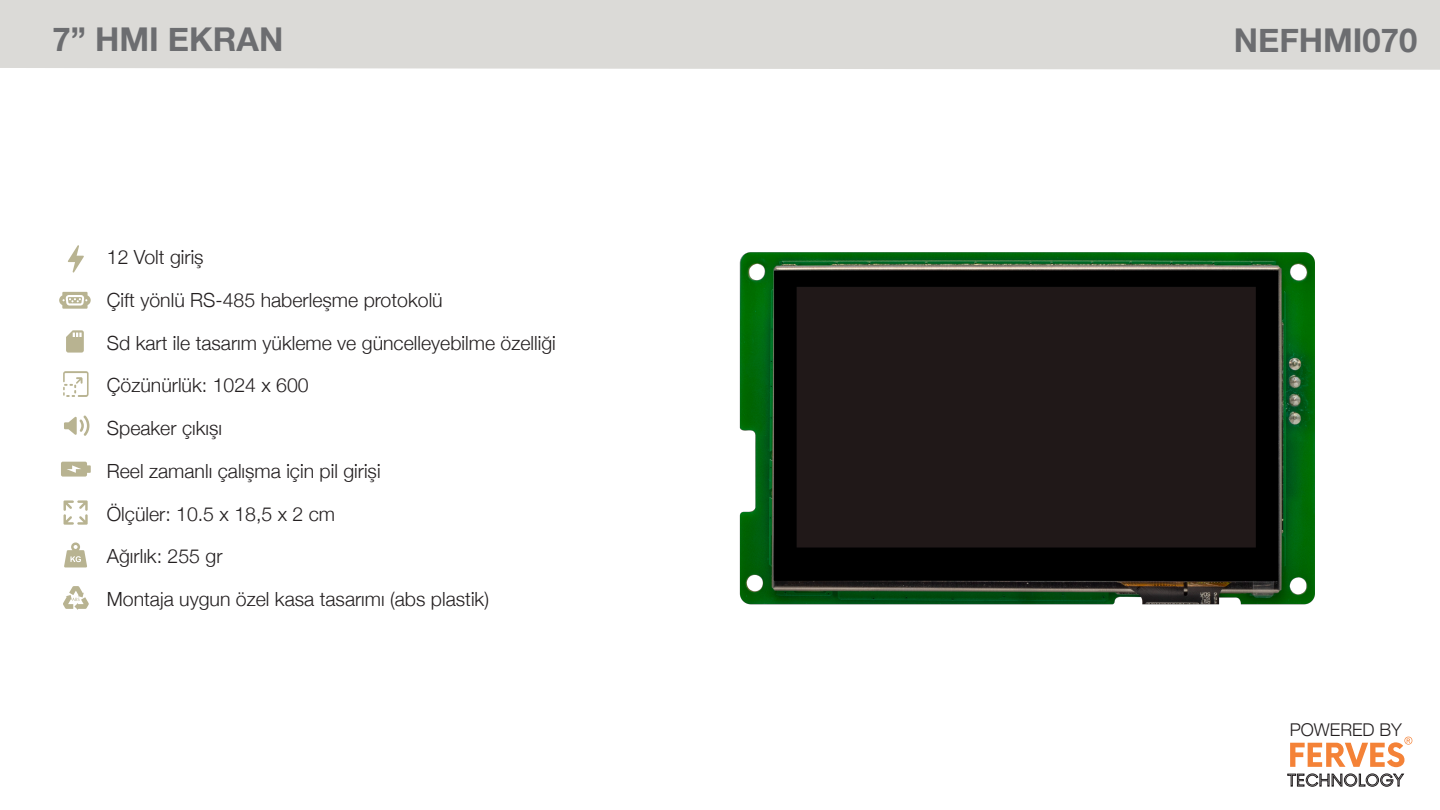
<style>
.page{position:relative;width:1440px;height:810px;background:#fff}
.page>*{position:absolute;margin:0;border:0;box-sizing:border-box;transform-origin:0 0}
.t1{font:700 32.85px "Helvetica Neue";color:#6c6d70}
.t2{font:300 19.5px "Helvetica Neue";color:#231f20}
.t3{font:300 17.62px "Helvetica Neue";color:#231f20}
</style>
<div class="page">
<div style="left:0;top:0;width:1440px;height:70px;background:#dbdad7"></div>
<svg style="left:1290px;top:737px;width:122px;height:30px"></svg>
<svg style="left:1287px;top:774px;width:117px;height:13px"></svg>
<svg style="left:64px;top:542px;width:23px;height:25px"></svg>
<svg style="left:64px;top:500px;width:24px;height:25px"></svg>
<svg style="left:68px;top:245px;width:16px;height:28px"></svg>
<svg style="left:59px;top:292px;width:32px;height:17px"></svg>
<svg style="left:63px;top:586px;width:26px;height:24px"></svg>
<svg style="left:63px;top:371px;width:26px;height:26px"></svg>
<svg style="left:66px;top:330px;width:18px;height:23px"></svg>
<svg style="left:61px;top:462px;width:30px;height:15px"></svg>
<svg style="left:64px;top:416px;width:25px;height:20px"></svg>
<img style="left:739px;top:252px;width:576px;height:353px">
<p class="t1" style="left:52px;top:13px;width:232px">7” HMI EKRAN</p>
<p class="t1" style="left:1234px;top:14px;width:185px">NEFHMI070</p>
<p class="t2" style="left:107px;top:241px;width:98px">12 Volt gi̇ri̇ş</p>
<p class="t2" style="left:107px;top:284px;width:337px">Çi̇ft yönlü RS-485 haberleşme protokolü</p>
<p class="t2" style="left:107px;top:327px;width:453px">Sd kart i̇le tasarım yükleme ve güncelleyebi̇lme özelli̇ği̇</p>
<p class="t2" style="left:107px;top:370px;width:203px">Çözünürlük: 1024 x 600</p>
<p class="t2" style="left:107px;top:412px;width:117px">Speaker çıkışı</p>
<p class="t2" style="left:107px;top:455px;width:278px">Reel zamanlı çalışma i̇çi̇n pi̇l gi̇ri̇şi̇</p>
<p class="t2" style="left:107px;top:498px;width:230px">Ölçüler: 10.5 x 18,5 x 2 cm</p>
<p class="t2" style="left:107px;top:541px;width:117px">Ağırlık: 255 gr</p>
<p class="t2" style="left:107px;top:583px;width:384px">Montaja uygun özel kasa tasarımı (abs plasti̇k)</p>
<p class="t3" style="left:1290px;top:715px;width:114px">POWERED BY</p>
</div>
